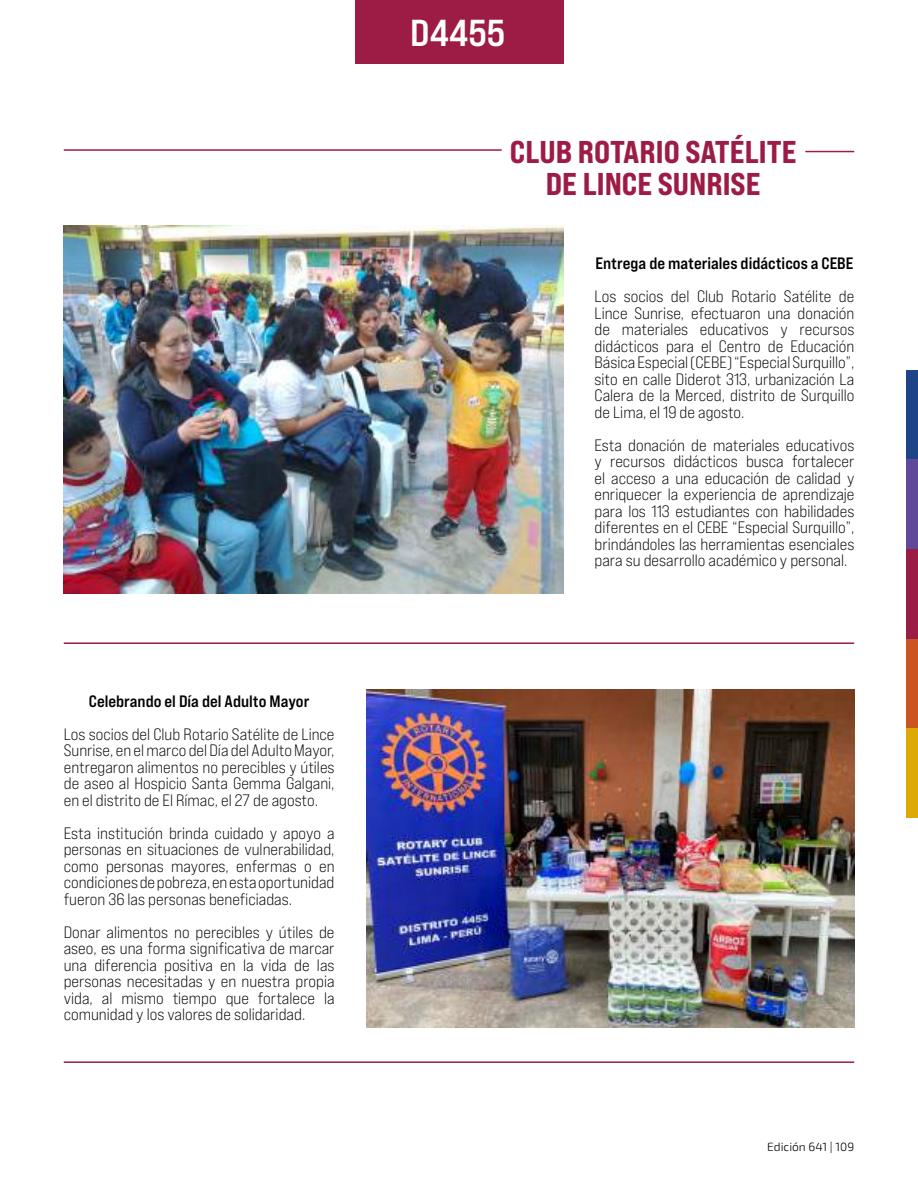
<style>
.page{position:relative;width:918px;height:1188px;background:#fff}
.page>*{position:absolute;margin:0;border:0;box-sizing:border-box;transform-origin:0 0}
.t1{font:700 expanded 37.5px "Bebas Neue Pro";color:#fff}
.t2{font:800 expanded 31.5px/31.5px "Bebas Neue Pro";color:#9d1c45;text-align:center}
.t3{font:expanded 16.5px/16.5px "Bebas Neue Pro";color:#000;text-align:justify}
.t4{font:700 expanded 16.5px "Bebas Neue Pro";color:#000}
.t5{font:300 12px "Exo 2";color:#000}
</style>
<div class="page">
<div style="left:355px;top:0;width:208px;height:64px;background:#9d1c45"></div>
<div style="left:907px;top:370px;width:11px;height:90px;background:#1c4487"></div>
<div style="left:907px;top:460px;width:11px;height:89px;background:#604999"></div>
<div style="left:907px;top:549px;width:11px;height:90px;background:#9b1c44"></div>
<div style="left:907px;top:639px;width:11px;height:89px;background:#cc5421"></div>
<div style="left:907px;top:728px;width:11px;height:90px;background:#ddaa05"></div>
<hr style="left:64px;top:642px;width:790px;height:2px;background:#9d1c45">
<hr style="left:64px;top:1061px;width:790px;height:2px;background:#9d1c45">
<hr style="left:805px;top:151px;width:49px;height:1px;background:#9d1c45">
<hr style="left:64px;top:149px;width:438px;height:2px;background:#9d1c45">
<img style="left:64px;top:226px;width:499px;height:368px">
<img style="left:367px;top:690px;width:488px;height:337px">
<p class="t4" style="left:89px;top:691px;width:222px">Celebrando el Día del Adulto Mayor</p>
<p class="t3" style="left:64px;top:725px;width:272px">Los socios del Club Rotario Satélite de Lince Sunrise, en el marco del Día del Adulto Mayor, entregaron alimentos no perecibles y útiles de aseo al Hospicio Santa Gemma Galgani, en el distrito de El Rímac, el 27 de agosto.</p>
<p class="t3" style="left:64px;top:824px;width:272px">Esta institución brinda cuidado y apoyo a personas en situaciones de vulnerabilidad, como personas mayores, enfermas o en condiciones de pobreza, en esta oportunidad fueron 36 las personas beneficiadas.</p>
<p class="t3" style="left:64px;top:923px;width:272px">Donar alimentos no perecibles y útiles de aseo, es una forma significativa de marcar una diferencia positiva en la vida de las personas necesitadas y en nuestra propia vida, al mismo tiempo que fortalece la comunidad y los valores de solidaridad.</p>
<h1 class="t1" style="left:410px;top:10px;width:96px">D4455</h1>
<h2 class="t2" style="left:510px;top:136px;width:288px">CLUB ROTARIO SATÉLITE<br>DE LINCE SUNRISE</h2>
<p class="t4" style="left:596px;top:253px;width:259px">Entrega de materiales didácticos a CEBE</p>
<p class="t3" style="left:595px;top:288px;width:261px">Los socios del Club Rotario Satélite de Lince Sunrise, efectuaron una donación de materiales educativos y recursos didácticos para el Centro de Educación Básica Especial (CEBE) “Especial Surquillo”, sito en calle Diderot 313, urbanización La Calera de la Merced, distrito de Surquillo de Lima, el 19 de agosto.</p>
<p class="t3" style="left:595px;top:436px;width:261px">Esta donación de materiales educativos y recursos didácticos busca fortalecer el acceso a una educación de calidad y enriquecer la experiencia de aprendizaje para los 113 estudiantes con habilidades diferentes en el CEBE “Especial Surquillo”, brindándoles las herramientas esenciales para su desarrollo académico y personal.</p>
<p class="t5" style="left:767px;top:1139px;width:89px">Edición 641 | 109</p>
</div>
